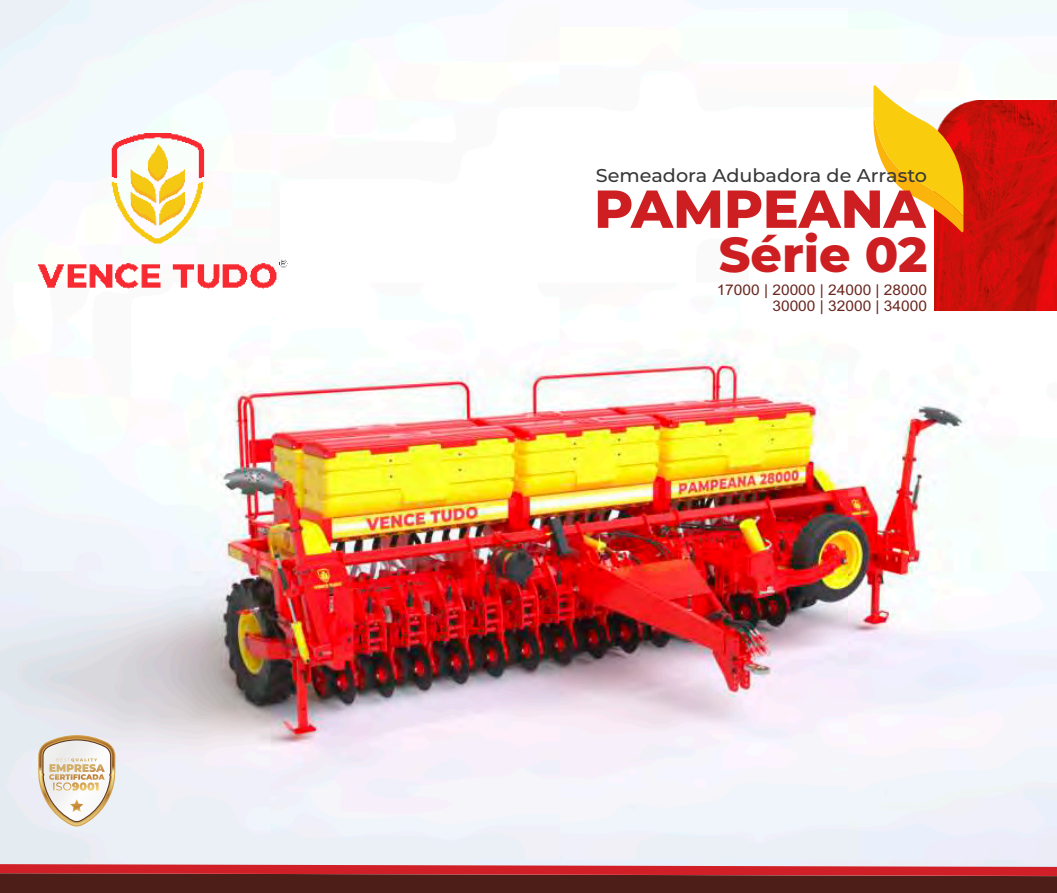
<style>
.page{position:relative;width:1057px;height:893px;background:#fff}
.page>*{position:absolute;margin:0;border:0;box-sizing:border-box;transform-origin:0 0}
.t1{font:800 53.4px "Montserrat";color:#cd1f22}
.t2{font:800 49.05px "Montserrat";color:#cd1f22}
.t3{font:500 18.6px "Montserrat";color:#383838;scale:1.04 1}
.t4{font:14.7px/16.4px "Arial";color:#692720;text-align:right;scale:1.05 1}
</style>
<div class="page">
<img style="left:0;top:0;width:1056px;height:864px">
<svg style="left:0;top:864px;width:1056px;height:29px;background:#7f2a29"></svg>
<svg style="left:38px;top:735px;width:77px;height:91px"></svg>
<img style="left:38px;top:133px;width:249px;height:156px">
<img style="left:934px;top:101px;width:122px;height:209px">
<svg style="left:873px;top:85px;width:90px;height:148px"></svg>
<p class="t3" style="left:595px;top:164px;width:320px">Semeadora Adubadora de Arrasto</p>
<h1 class="t1" style="left:594px;top:176px;width:333px">PAMPEANA</h1>
<h2 class="t2" style="left:718px;top:224px;width:210px">Série 02</h2>
<p class="t4" style="left:716px;top:283px;width:202px">17000 | 20000 | 24000 | 28000<br>30000 | 32000 | 34000</p>
</div>
